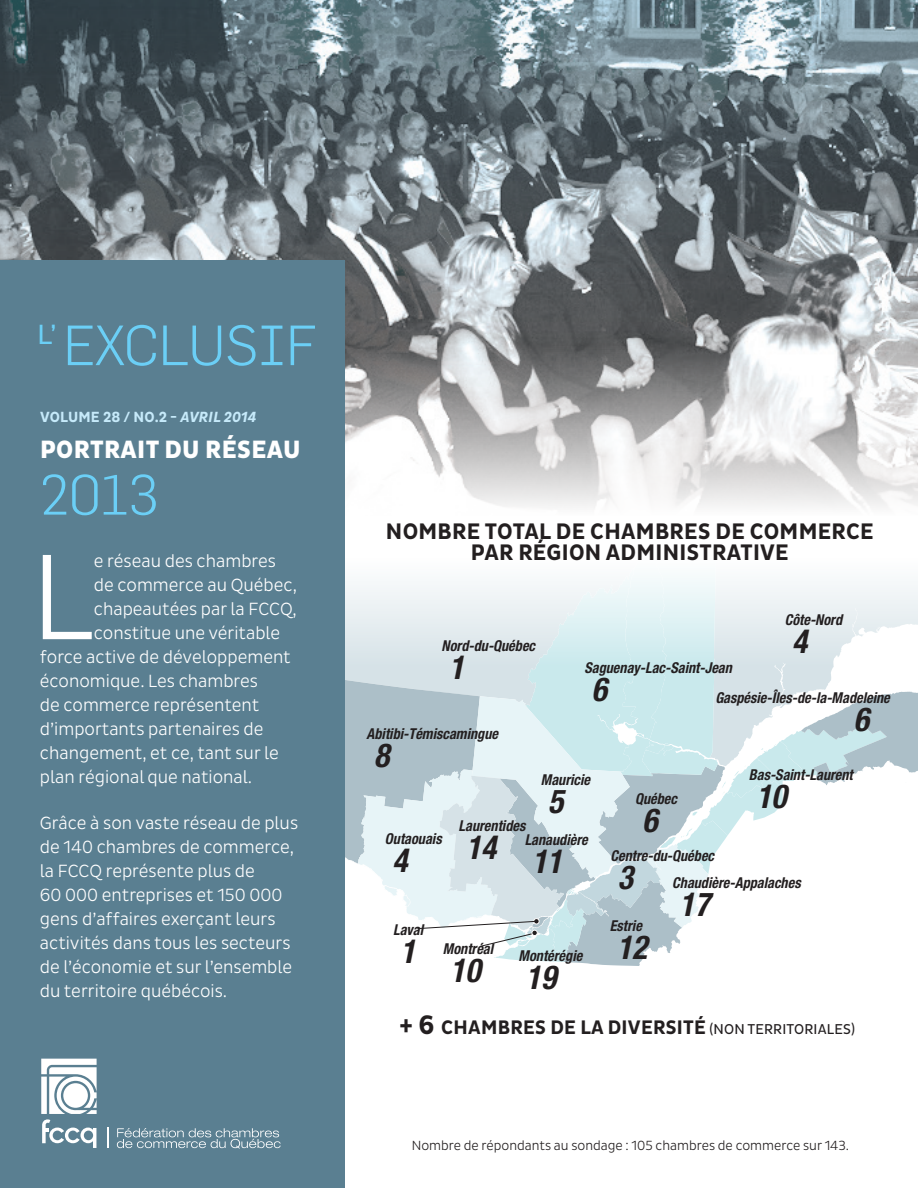
<style>
.page{position:relative;width:918px;height:1188px;background:#fff}
.page>*{position:absolute;margin:0;border:0;box-sizing:border-box;transform-origin:0 0}
.t1{font:300 123.9px "Pluto Sans Cond";color:#fff}
.t2{font:300 55.5px "Flama";color:#6bcff6}
.t3{font:italic 700 condensed 33px "Helvetica Neue";color:#231f20;scale:.95 1}
.t4{font:27px "Flama";color:#6bcff6}
.t5{font:800 25.5px "Pluto Sans Cond";letter-spacing:.015em;color:#fff}
.t6{font:700 22.95px "Pluto Sans Cond";letter-spacing:.015em;color:#231f20}
.t7{font:700 19.95px "Pluto Sans Cond";letter-spacing:.015em;color:#231f20}
.t8{font:300 18px/24px "Pluto Sans Cond";color:#fff}
.t9{font:italic 700 condensed 15px "Helvetica Neue";color:#231f20;scale:.95 1}
.t10{font:700 15px "Pluto Sans Cond";letter-spacing:.015em;color:#c6eafa}
.t11{font:14.55px "Pluto Sans Cond";letter-spacing:.015em;color:#231f20}
.t12{font:300 13.5px "Pluto Sans Cond";color:#231f20}
.s1{font-style:italic}
.s2{font-size:27.15px}
.s3{font-weight:400;font-size:14.55px}
</style>
<div class="page">
<img style="left:0;top:0;width:918px;height:508px">
<div style="left:0;top:260px;width:345px;height:928px;background:#5a7f91"></div>
<svg style="left:117px;top:1128px;width:164px;height:21px"></svg>
<svg style="left:107px;top:1128px;width:1px;height:20px"></svg>
<svg style="left:41px;top:1059px;width:56px;height:89px"></svg>
<svg style="left:345px;top:578px;width:573px;height:388px"></svg>
<h3 class="t4" style="left:38px;top:318px;width:20px">l’</h3>
<h2 class="t2" style="left:63px;top:313px;width:255px">EXCLUSIF</h2>
<p class="t10" style="left:40px;top:408px;width:218px">VOLUME 28 / NO.2 - <span class="s1">Avril 2014</span></p>
<h3 class="t5" style="left:40px;top:435px;width:262px">PORTRAIT DU RÉSEAU</h3>
<h2 class="t2" style="left:40px;top:462px;width:120px">2013</h2>
<h1 class="t1" style="left:31px;top:527px;width:64px">L</h1>
<p class="t8" style="left:94px;top:549px;width:184px">e réseau des chambres</p>
<p class="t8" style="left:94px;top:573px;width:204px">de commerce au Québec,</p>
<p class="t8" style="left:94px;top:597px;width:204px">chapeautées par la FCCQ,</p>
<p class="t8" style="left:94px;top:621px;width:188px">constitue une véritable</p>
<p class="t8" style="left:40px;top:645px;width:252px">force active de développement</p>
<p class="t8" style="left:40px;top:669px;width:220px">économique. Les chambres</p>
<p class="t8" style="left:40px;top:693px;width:221px">de commerce représentent</p>
<p class="t8" style="left:40px;top:717px;width:225px">d’importants partenaires de</p>
<p class="t8" style="left:40px;top:741px;width:240px">changement, et ce, tant sur le</p>
<p class="t8" style="left:40px;top:765px;width:214px">plan régional que national.</p>
<p class="t8" style="left:40px;top:811px;width:260px">Grâce à son vaste réseau de plus de 140 chambres de commerce, la FCCQ représente plus de<br>60 000 entreprises et 150 000 gens d’affaires exerçant leurs activités dans tous les secteurs de l’économie et sur l’ensemble du territoire québécois.</p>
<p class="t6" style="left:386px;top:518px;width:396px">NOM BRE TOTAL DE CHAMBRES DE COMME</p>
<p class="t6" style="left:832px;top:518px;width:41px">RCE</p>
<p class="t6" style="left:471px;top:539px;width:305px">PAR RÉGION ADMIN ISTRATIVE</p>
<p class="t9" style="left:785px;top:610px;width:62px">Côte-Nord</p>
<h3 class="t3" style="left:792px;top:621px;width:17px">4</h3>
<p class="t9" style="left:442px;top:636px;width:100px">Nord-du-Québec</p>
<h3 class="t3" style="left:449px;top:647px;width:17px">1</h3>
<p class="t9" style="left:584px;top:659px;width:157px">Saguenay-Lac-Saint-Jean</p>
<h3 class="t3" style="left:592px;top:669px;width:17px">6</h3>
<p class="t9" style="left:715px;top:688px;width:185px">Gaspésie-Îles-de-la-Madeleine</p>
<h3 class="t3" style="left:854px;top:699px;width:17px">6</h3>
<p class="t9" style="left:367px;top:725px;width:140px">Abitibi-Témiscamingue</p>
<h3 class="t3" style="left:374px;top:735px;width:17px">8</h3>
<p class="t9" style="left:749px;top:765px;width:111px">Bas-Saint-Laurent</p>
<h3 class="t3" style="left:756px;top:776px;width:33px">10</h3>
<p class="t9" style="left:541px;top:771px;width:53px">Mauricie</p>
<h3 class="t3" style="left:548px;top:782px;width:17px">5</h3>
<p class="t9" style="left:525px;top:831px;width:68px">Lanaudière</p>
<h3 class="t3" style="left:532px;top:841px;width:33px">11</h3>
<p class="t9" style="left:635px;top:790px;width:46px">Québec</p>
<h3 class="t3" style="left:643px;top:800px;width:17px">6</h3>
<p class="t9" style="left:459px;top:816px;width:72px">Laurentides</p>
<h3 class="t3" style="left:466px;top:827px;width:33px">14</h3>
<p class="t9" style="left:385px;top:829px;width:61px">Outaouais</p>
<h3 class="t3" style="left:392px;top:840px;width:17px">4</h3>
<p class="t9" style="left:611px;top:846px;width:111px">Centre-du-Québec</p>
<h3 class="t3" style="left:618px;top:857px;width:17px">3</h3>
<p class="t9" style="left:672px;top:873px;width:137px">Chaudière-Appalaches</p>
<h3 class="t3" style="left:680px;top:884px;width:33px">17</h3>
<p class="t9" style="left:393px;top:921px;width:33px">Laval</p>
<h3 class="t3" style="left:401px;top:932px;width:17px">1</h3>
<p class="t9" style="left:443px;top:940px;width:54px">Montréal</p>
<h3 class="t3" style="left:450px;top:950px;width:33px">10</h3>
<p class="t9" style="left:519px;top:946px;width:69px">Montérégie</p>
<h3 class="t3" style="left:526px;top:957px;width:33px">19</h3>
<p class="t9" style="left:610px;top:916px;width:35px">Estrie</p>
<h3 class="t3" style="left:617px;top:927px;width:33px">12</h3>
<p class="t7" style="left:399px;top:1015px;width:397px"><span class="s2">+ 6</span> CHAMBRES DE LA DIVERSITÉ <span class="s3">(NON TERRITOR</span></p>
<p class="t11" style="left:814px;top:1020px;width:43px">IALES)</p>
<p class="t12" style="left:412px;top:1138px;width:439px">Nombre de répondants au sondage : 105 chambres de commerce sur 143.</p>
</div>
